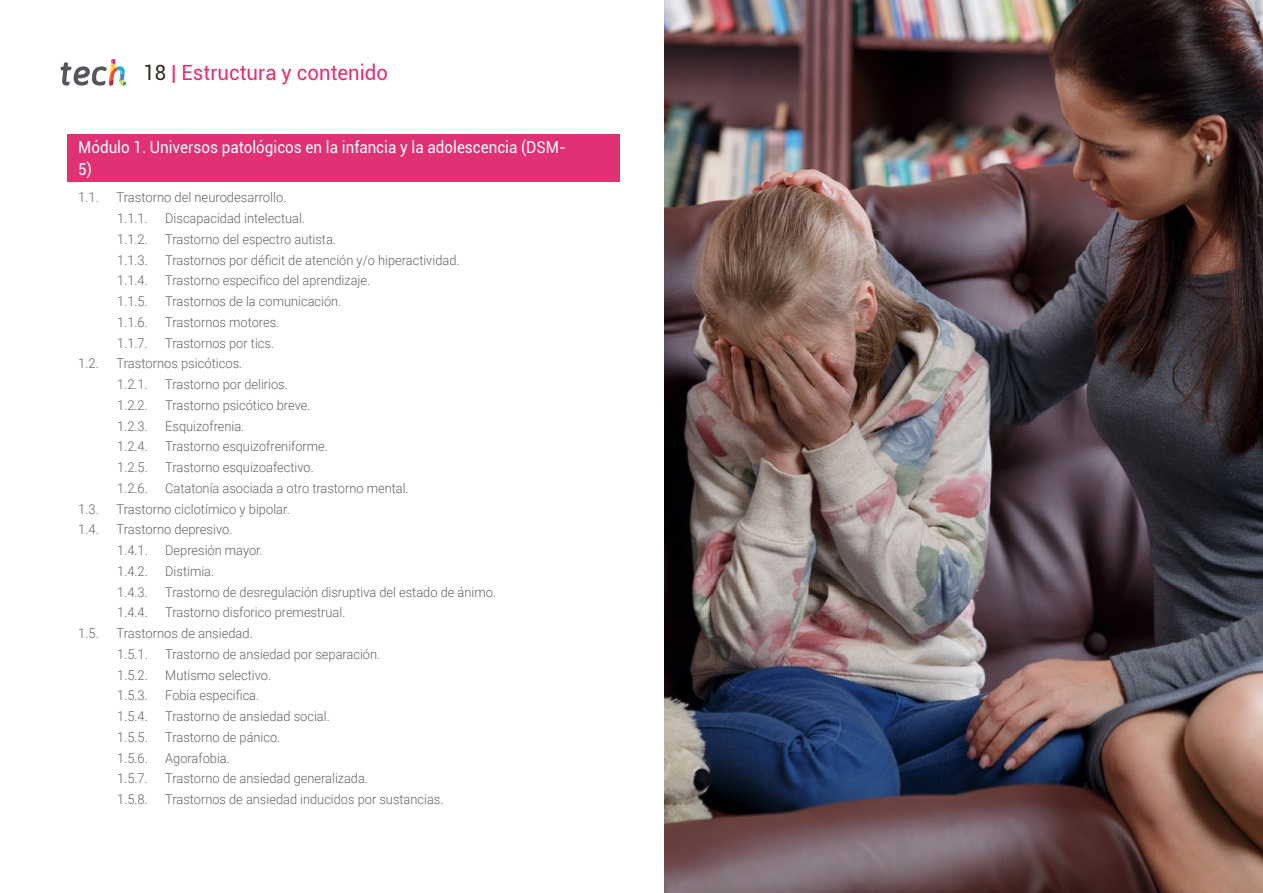
<style>
.page{position:relative;width:1263px;height:893px;background:#fff}
.page>*{position:absolute;margin:0;border:0;box-sizing:border-box;transform-origin:0 0}
.t1{font:21px "Roboto";color:#df3174}
.t2{font:16.5px/22.5px "Roboto";color:#fff;scale:.92 1}
.t3{font:300 13.5px "Roboto";color:#61646a;scale:.95 1}
.t4{font:300 13.5px/20.7px "Roboto";color:#61646a;scale:.96 1}
.s1{color:#312e20}
</style>
<div class="page">
<div style="left:68px;top:134px;width:552px;height:47px;background:#df3174"></div>
<img style="left:664px;top:0;width:599px;height:893px">
<svg style="left:61px;top:59px;width:65px;height:27px"></svg>
<h1 class="t1" style="left:144px;top:57px;width:246px"><span class="s1">18</span> | Estructura y contenido</h1>
<p class="t2" style="left:78px;top:135px;width:532px">Módulo 1. Universos patológicos en la infancia y la adolescencia (DSM-<br>5)</p>
<p class="t4" style="left:78px;top:187px;width:23px">1.1.</p>
<p class="t4" style="left:117px;top:187px;width:178px">Trastorno del neurodesarrollo.<br>1.1.1.</p>
<p class="t3" style="left:165px;top:209px;width:149px">Discapacidad intelectual.</p>
<p class="t3" style="left:117px;top:230px;width:34px">1.1.2.</p>
<p class="t3" style="left:165px;top:230px;width:181px">Trastorno del espectro autista.</p>
<p class="t3" style="left:117px;top:250px;width:34px">1.1.3.</p>
<p class="t3" style="left:165px;top:250px;width:311px">Trastornos por déficit de atención y/o hiperactividad.</p>
<p class="t3" style="left:117px;top:271px;width:34px">1.1.4.</p>
<p class="t3" style="left:165px;top:271px;width:217px">Trastorno especifico del aprendizaje.</p>
<p class="t3" style="left:117px;top:292px;width:34px">1.1.5.</p>
<p class="t3" style="left:165px;top:292px;width:187px">Trastornos de la comunicación.</p>
<p class="t3" style="left:117px;top:313px;width:34px">1.1.6.</p>
<p class="t3" style="left:165px;top:313px;width:122px">Trastornos motores.</p>
<p class="t3" style="left:117px;top:333px;width:34px">1.1.7.</p>
<p class="t3" style="left:165px;top:333px;width:116px">Trastornos por tics.</p>
<p class="t4" style="left:78px;top:353px;width:23px">1.2.</p>
<p class="t4" style="left:117px;top:353px;width:133px">Trastornos psicóticos.<br>1.2.1.</p>
<p class="t3" style="left:165px;top:375px;width:131px">Trastorno por delirios.</p>
<p class="t3" style="left:117px;top:396px;width:34px">1.2.2.</p>
<p class="t3" style="left:165px;top:396px;width:154px">Trastorno psicótico breve.</p>
<p class="t3" style="left:117px;top:416px;width:34px">1.2.3.</p>
<p class="t3" style="left:165px;top:416px;width:85px">Esquizofrenia.</p>
<p class="t3" style="left:117px;top:437px;width:34px">1.2.4.</p>
<p class="t3" style="left:165px;top:437px;width:173px">Trastorno esquizofreniforme.</p>
<p class="t3" style="left:117px;top:458px;width:34px">1.2.5.</p>
<p class="t3" style="left:165px;top:458px;width:158px">Trastorno esquizoafectivo.</p>
<p class="t3" style="left:117px;top:479px;width:34px">1.2.6.</p>
<p class="t3" style="left:165px;top:479px;width:258px">Catatonía asociada a otro trastorno mental.</p>
<p class="t4" style="left:78px;top:498px;width:23px">1.3.</p>
<p class="t4" style="left:117px;top:498px;width:182px">Trastorno ciclotímico y bipolar.</p>
<p class="t4" style="left:78px;top:519px;width:23px">1.4.</p>
<p class="t4" style="left:117px;top:519px;width:122px">Trastorno depresivo.<br>1.4.1.</p>
<p class="t3" style="left:165px;top:541px;width:104px">Depresión mayor.</p>
<p class="t3" style="left:117px;top:562px;width:34px">1.4.2.</p>
<p class="t3" style="left:165px;top:562px;width:53px">Distimia.</p>
<p class="t3" style="left:117px;top:582px;width:34px">1.4.3.</p>
<p class="t3" style="left:165px;top:582px;width:350px">Trastorno de desregulación disruptiva del estado de ánimo.</p>
<p class="t3" style="left:117px;top:603px;width:34px">1.4.4.</p>
<p class="t3" style="left:165px;top:603px;width:191px">Trastorno disforico premestrual.</p>
<p class="t4" style="left:78px;top:622px;width:23px">1.5.</p>
<p class="t4" style="left:117px;top:622px;width:144px">Trastornos de ansiedad.<br>1.5.1.</p>
<p class="t3" style="left:165px;top:645px;width:228px">Trastorno de ansiedad por separación.</p>
<p class="t3" style="left:117px;top:665px;width:34px">1.5.2.</p>
<p class="t3" style="left:165px;top:665px;width:113px">Mutismo selectivo.</p>
<p class="t3" style="left:117px;top:686px;width:34px">1.5.3.</p>
<p class="t3" style="left:165px;top:686px;width:100px">Fobia especifica.</p>
<p class="t3" style="left:117px;top:707px;width:34px">1.5.4.</p>
<p class="t3" style="left:165px;top:707px;width:175px">Trastorno de ansiedad social.</p>
<p class="t3" style="left:117px;top:728px;width:34px">1.5.5.</p>
<p class="t3" style="left:165px;top:728px;width:123px">Trastorno de pánico.</p>
<p class="t3" style="left:117px;top:748px;width:34px">1.5.6.</p>
<p class="t3" style="left:165px;top:748px;width:69px">Agorafobia.</p>
<p class="t3" style="left:117px;top:769px;width:34px">1.5.7.</p>
<p class="t3" style="left:165px;top:769px;width:215px">Trastorno de ansiedad generalizada.</p>
<p class="t3" style="left:117px;top:790px;width:34px">1.5.8.</p>
<p class="t3" style="left:165px;top:790px;width:294px">Trastornos de ansiedad inducidos por sustancias.</p>
</div>
